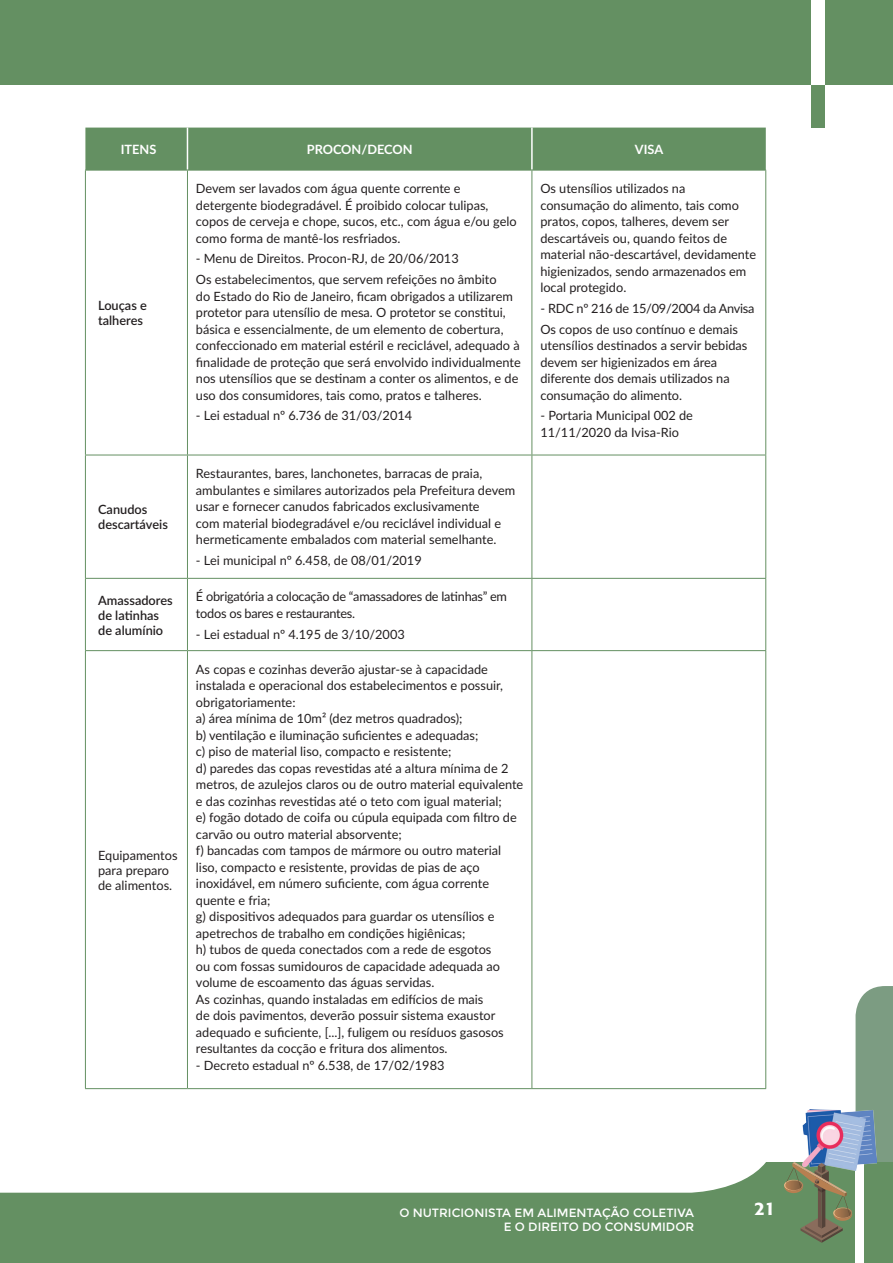
<style>
.page{position:relative;width:893px;height:1263px;background:#fff}
.page>*{position:absolute;margin:0;border:0;box-sizing:border-box;transform-origin:0 0}
.t1{font:500 18px "Formata";color:#fff}
.TABELA{font:12.75px/16.5px "Lato";color:#231f20}
.TABELA-2{font:12.75px/16.5px "Lato";letter-spacing:-.02em;color:#231f20}
.TABELA-3{font:600 12.75px/15px "Lato";color:#231f20}
.TABELA-4{font:700 12.75px "Lato";color:#fff}
.t2{font:12px "Montserrat";color:#fff}
</style>
<div class="page">
<div style="left:0;top:0;width:893px;height:85px;background:#649062"></div>
<div style="left:811px;top:0;width:13px;height:85px;background:#fff"></div>
<div style="left:811px;top:85px;width:13px;height:43px;background:#649062"></div>
<svg style="left:1px;top:1162px;width:892px;height:101px;fill:#649062"></svg>
<div style="left:855px;top:1162px;width:9px;height:101px;background:#fff"></div>
<svg style="left:0;top:1192px;width:1px;height:71px"></svg>
<svg style="left:783px;top:986px;width:110px;height:257px"></svg>
<div style="left:85px;top:128px;width:681px;height:42px;background:#649062"></div>
<hr style="left:187px;top:128px;width:1px;height:42px;background:#fff">
<hr style="left:531px;top:128px;width:2px;height:42px;background:#fff">
<hr style="left:85px;top:170px;width:102px;height:1px;background:#649062">
<hr style="left:85px;top:170px;width:1px;height:285px;background:#649062">
<hr style="left:187px;top:170px;width:345px;height:1px;background:#649062">
<hr style="left:187px;top:170px;width:1px;height:285px;background:#649062">
<hr style="left:532px;top:170px;width:234px;height:1px;background:#649062">
<hr style="left:531px;top:170px;width:1px;height:285px;background:#649062">
<hr style="left:765px;top:170px;width:1px;height:285px;background:#649062">
<hr style="left:85px;top:455px;width:102px;height:1px;background:#649062">
<hr style="left:85px;top:455px;width:1px;height:123px;background:#649062">
<hr style="left:187px;top:455px;width:345px;height:1px;background:#649062">
<hr style="left:187px;top:455px;width:1px;height:123px;background:#649062">
<hr style="left:532px;top:455px;width:234px;height:1px;background:#649062">
<hr style="left:531px;top:455px;width:1px;height:123px;background:#649062">
<hr style="left:765px;top:455px;width:1px;height:123px;background:#649062">
<hr style="left:85px;top:578px;width:102px;height:1px;background:#649062">
<hr style="left:85px;top:579px;width:1px;height:71px;background:#649062">
<hr style="left:187px;top:578px;width:345px;height:1px;background:#649062">
<hr style="left:187px;top:579px;width:1px;height:71px;background:#649062">
<hr style="left:532px;top:578px;width:234px;height:1px;background:#649062">
<hr style="left:531px;top:579px;width:1px;height:71px;background:#649062">
<hr style="left:765px;top:579px;width:1px;height:71px;background:#649062">
<hr style="left:85px;top:650px;width:102px;height:1px;background:#649062">
<hr style="left:85px;top:651px;width:1px;height:437px;background:#649062">
<hr style="left:187px;top:650px;width:345px;height:1px;background:#649062">
<hr style="left:187px;top:651px;width:1px;height:437px;background:#649062">
<hr style="left:532px;top:650px;width:234px;height:1px;background:#649062">
<hr style="left:531px;top:651px;width:1px;height:437px;background:#649062">
<hr style="left:765px;top:651px;width:1px;height:437px;background:#649062">
<hr style="left:85px;top:1088px;width:102px;height:1px;background:#649062">
<hr style="left:187px;top:1088px;width:345px;height:1px;background:#649062">
<hr style="left:532px;top:1088px;width:234px;height:1px;background:#649062">
<p class="TABELA-4" style="left:121px;top:140px;width:37px">ITENS</p>
<p class="TABELA-4" style="left:307px;top:140px;width:107px">PROCON/DECON</p>
<p class="TABELA-4" style="left:635px;top:140px;width:30px">VISA</p>
<p class="TABELA-3" style="left:98px;top:297px;width:50px">Louças e talheres</p>
<p class="TABELA-3" style="left:98px;top:502px;width:71px">Canudos descartáveis</p>
<p class="TABELA" style="left:196px;top:180px;width:322px">Devem ser lavados com água quente corrente e detergente biodegradável. É proibido colocar tulipas, copos de cerveja e chope, sucos, etc., com água e/ou gelo como forma de mantê-los resfriados.</p>
<p class="TABELA" style="left:196px;top:250px;width:264px">- Menu de Direitos. Procon-RJ, de 20/06/2013</p>
<p class="TABELA" style="left:196px;top:271px;width:326px">Os estabelecimentos, que servem refeições no âmbito<br>do Estado do Rio de Janeiro, ficam obrigados a utilizarem protetor para utensílio de mesa. O protetor se constitui, básica e essencialmente, de um elemento de cobertura, confeccionado em material estéril e reciclável, adequado à finalidade de proteção que será envolvido individualmente nos utensílios que se destinam a conter os alimentos, e de uso dos consumidores, tais como, pratos e talheres.</p>
<p class="TABELA" style="left:196px;top:407px;width:218px">- Lei estadual nº 6.736 de 31/03/2014</p>
<p class="TABELA" style="left:196px;top:465px;width:321px">Restaurantes, bares, lanchonetes, barracas de praia, ambulantes e similares autorizados pela Prefeitura devem usar e fornecer canudos fabricados exclusivamente<br>com material biodegradável e/ou reciclável individual e hermeticamente embalados com material semelhante.</p>
<p class="TABELA" style="left:196px;top:551px;width:227px">- Lei municipal nº 6.458, de 08/01/2019</p>
<p class="TABELA-3" style="left:98px;top:592px;width:76px">Amassadores de latinhas de alumínio</p>
<p class="TABELA-2" style="left:196px;top:588px;width:313px">É obrigatória a colocação de “amassadores de latinhas” em todos os bares e restaurantes.</p>
<p class="TABELA" style="left:196px;top:625px;width:210px">- Lei estadual nº 4.195 de 3/10/2003</p>
<p class="TABELA" style="left:98px;top:847px;width:81px;line-height:15px">Equipamentos para preparo de alimentos.</p>
<p class="TABELA" style="left:196px;top:660px;width:309px">As copas e cozinhas deverão ajustar-se à capacidade instalada e operacional dos estabelecimentos e possuir, obrigatoriamente:</p>
<p class="TABELA" style="left:196px;top:710px;width:268px">a) área mínima de 10m² (dez metros quadrados);</p>
<p class="TABELA" style="left:196px;top:726px;width:284px">b) ventilação e iluminação suficientes e adequadas;</p>
<p class="TABELA" style="left:196px;top:743px;width:257px">c) piso de material liso, compacto e resistente;</p>
<p class="TABELA" style="left:196px;top:759px;width:329px">d) paredes das copas revestidas até a altura mínima de 2 metros, de azulejos claros ou de outro material equivalente e das cozinhas revestidas até o teto com igual material;</p>
<p class="TABELA" style="left:196px;top:809px;width:322px">e) fogão dotado de coifa ou cúpula equipada com filtro de carvão ou outro material absorvente;</p>
<p class="TABELA" style="left:196px;top:842px;width:307px">f) bancadas com tampos de mármore ou outro material liso, compacto e resistente, providas de pias de aço inoxidável, em número suficiente, com água corrente quente e fria;</p>
<p class="TABELA" style="left:196px;top:908px;width:300px">g) dispositivos adequados para guardar os utensílios e apetrechos de trabalho em condições higiênicas;</p>
<p class="TABELA" style="left:196px;top:941px;width:306px">h) tubos de queda conectados com a rede de esgotos ou com fossas sumidouros de capacidade adequada ao volume de escoamento das águas servidas.</p>
<p class="TABELA" style="left:196px;top:990px;width:309px">As cozinhas, quando instaladas em edifícios de mais<br>de dois pavimentos, deverão possuir sistema exaustor adequado e suficiente, [...], fuligem ou resíduos gasosos resultantes da cocção e fritura dos alimentos.</p>
<p class="TABELA" style="left:196px;top:1056px;width:250px">- Decreto estadual nº 6.538, de 17/02/1983</p>
<p class="TABELA" style="left:540px;top:180px;width:217px">Os utensílios utilizados na consumação do alimento, tais como pratos, copos, talheres, devem ser descartáveis ou, quando feitos de material não-descartável, devidamente higienizados, sendo armazenados em local protegido.</p>
<p class="TABELA-2" style="left:540px;top:299px;width:216px">- RDC nº 216 de 15/09/2004 da Anvisa</p>
<p class="TABELA" style="left:540px;top:320px;width:209px">Os copos de uso contínuo e demais utensílios destinados a servir bebidas devem ser higienizados em área diferente dos demais utilizados na consumação do alimento.</p>
<p class="TABELA" style="left:540px;top:407px;width:154px">- Portaria Municipal 002 de<br>11/11/2020 da Ivisa-Rio</p>
<p class="t2" style="left:399px;top:1206px;width:296px">O NUTRICIONISTA EM ALIMENTAÇÃO COLETIVA</p>
<h1 class="t1" style="left:755px;top:1198px;width:22px">21</h1>
<p class="t2" style="left:504px;top:1220px;width:192px">E O DIREITO DO CONSUMIDOR</p>
</div>
